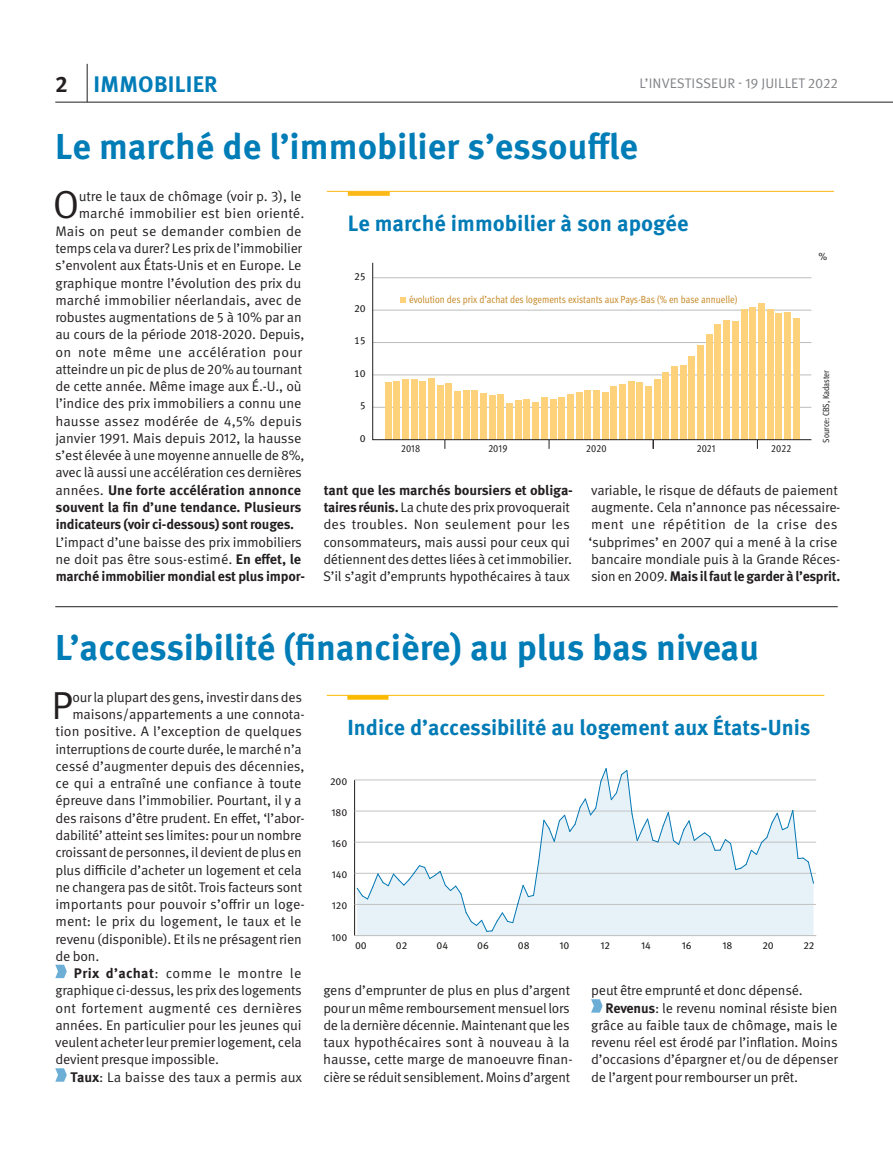
<style>
.page{position:relative;width:893px;height:1149px;background:#fff}
.page>*{position:absolute;margin:0;border:0;box-sizing:border-box;transform-origin:0 0}
.Body_drop_cap{font:39px "Meta OT";color:#231f20}
.Head_2{font:700 36px "Meta OT";letter-spacing:-.005em;color:#007cb7}
.Head_3{font:700 22.5px "Meta OT";letter-spacing:.01em;color:#007cb7}
.t1{font:700 22.2px "Meta OT";color:#007bb6}
.t2{font:700 21.75px "Meta OT";color:#007bb6}
.Body{font:13.8px/17.2px "Meta OT";letter-spacing:-.015em;color:#231f20}
.Body_drop_cap-2{font:13.8px "Meta OT";letter-spacing:-.015em;color:#231f20}
.Body_drop_cap-3{font:13.8px "Meta OT";letter-spacing:.005em;color:#231f20}
.Body_drop_cap-4{font:700 13.8px "Meta OT";letter-spacing:-.01em;color:#231f20}
.Body_drop_cap-5{font:13.8px "Meta OT";letter-spacing:.02em;color:#231f20}
.Issue_and_date_right{font:13.8px "Meta OT";letter-spacing:.005em;color:#808285}
.t3{font:condensed 10.35px "Meta OT";color:#c78d2e}
.t4{font:condensed 10.35px "Meta OT";color:#231f20}
.t5{font:10.35px "Meta OT";color:#231f20}
.t6{font:10.2px "Meta OT";color:#1d1d1b}
.t7{font:10.2px "Meta OT";color:#231f20}
.t8{font:condensed 8.85px "Meta OT";letter-spacing:-.005em;color:#231f20}
.s1{color:#231f20}
.s2{font-weight:400}
.s3{font-weight:700}
</style>
<div class="page">
<hr style="left:55px;top:102px;width:838px;height:1px;background:#231f20">
<hr style="left:87px;top:64px;width:1px;height:38px;background:#231f20">
<hr style="left:55px;top:606px;width:783px;height:1px;background:#231f20">
<svg style="left:55px;top:964px;width:12px;height:13px"></svg>
<svg style="left:55px;top:1068px;width:12px;height:13px"></svg>
<svg style="left:591px;top:999px;width:12px;height:13px"></svg>
<hr style="left:354px;top:779px;width:1px;height:156px;background:#1d1d1b">
<hr style="left:355px;top:935px;width:461px;height:1px;background:#c3c3c2">
<hr style="left:355px;top:903px;width:461px;height:1px;background:#c3c3c2">
<hr style="left:355px;top:872px;width:461px;height:1px;background:#c3c3c2">
<hr style="left:355px;top:841px;width:461px;height:1px;background:#c3c3c2">
<hr style="left:355px;top:810px;width:461px;height:1px;background:#c3c3c2">
<hr style="left:355px;top:779px;width:461px;height:1px;background:#c3c3c2">
<svg style="left:356px;top:768px;width:459px;height:164px"></svg>
<hr style="left:327px;top:695px;width:497px;height:1px;background:#fbba00">
<hr style="left:347px;top:695px;width:41px;height:4px;background:#fbba00">
<svg style="left:372px;top:262px;width:440px;height:178px"></svg>
<hr style="left:327px;top:191px;width:507px;height:1px;background:#fcb814">
<div style="left:348px;top:191px;width:42px;height:5px;background:#fcb814"></div>
<p class="Head_3" style="left:55px;top:69px;width:164px"><span class="s1">2</span> IMMOBILIER</p>
<p class="Issue_and_date_right" style="left:639px;top:75px;width:134px">L’INVESTISSEUR - 19 Juillet</p>
<p class="Issue_and_date_right" style="left:808px;top:75px;width:31px">2022</p>
<p class="Head_2" style="left:55px;top:124px;width:584px">Le marché de l’immobilier s’essouffle</p>
<p class="Body_drop_cap" style="left:53px;top:181px;width:28px">O</p>
<p class="Body_drop_cap-2" style="left:79px;top:188px;width:224px">utre le taux de chômage (voir p. 3), le</p>
<p class="Body_drop_cap-3" style="left:79px;top:205px;width:227px">marché immobilier est bien orienté.</p>
<p class="Body_drop_cap-3" style="left:55px;top:222px;width:248px">Mais on peut se demander combien de</p>
<p class="Body_drop_cap-2" style="left:55px;top:240px;width:248px">temps cela va durer? Les prix de l’immobilier</p>
<p class="Body_drop_cap-2" style="left:55px;top:257px;width:248px">s’envolent aux États-Unis et en Europe. Le</p>
<p class="Body_drop_cap-2" style="left:55px;top:274px;width:248px">graphique montre l’évolution des prix du</p>
<p class="Body_drop_cap-2" style="left:55px;top:291px;width:248px">marché immobilier néerlandais, avec de</p>
<p class="Body_drop_cap-2" style="left:55px;top:309px;width:248px">robustes augmentations de 5 à 10% par an</p>
<p class="Body_drop_cap-2" style="left:55px;top:326px;width:251px">au cours de la période 2018-2020. Depuis,</p>
<p class="Body_drop_cap-5" style="left:56px;top:343px;width:248px">on note même une accélération pour</p>
<p class="Body_drop_cap-2" style="left:55px;top:360px;width:248px">atteindre un pic de plus de 20% au tournant</p>
<p class="Body_drop_cap-2" style="left:55px;top:378px;width:248px">de cette année. Même image aux É.-U., où</p>
<p class="Body_drop_cap-2" style="left:55px;top:395px;width:248px">l’indice des prix immobiliers a connu une</p>
<p class="Body_drop_cap-3" style="left:55px;top:412px;width:248px">hausse assez modérée de 4,5% depuis</p>
<p class="Body_drop_cap-2" style="left:55px;top:429px;width:248px">janvier 1991. Mais depuis 2012, la hausse</p>
<p class="Body_drop_cap-2" style="left:55px;top:447px;width:251px">s’est élevée à une moyenne annuelle de 8%,</p>
<p class="Body_drop_cap-2" style="left:55px;top:464px;width:248px">avec là aussi une accélération ces dernières</p>
<p class="Body_drop_cap-4" style="left:55px;top:481px;width:247px"><span class="s2">années.</span> Une forte accélération annonce</p>
<p class="Body_drop_cap-4" style="left:56px;top:498px;width:247px">souvent la fin d’une tendance. Plusieurs</p>
<p class="Body_drop_cap-4" style="left:56px;top:515px;width:240px">indicateurs (voir ci-dessous) sont rouges.</p>
<p class="Body" style="left:55px;top:533px;width:251px">L’impact d’une baisse des prix immobiliers ne doit pas être sous-estimé. <span class="s3">En effet, le marché immobilier mondial est plus impor-</span></p>
<p class="t1" style="left:348px;top:209px;width:342px">Le marché immobilier à son apogée</p>
<p class="t5" style="left:818px;top:250px;width:10px">%</p>
<p class="t5" style="left:354px;top:269px;width:13px">25</p>
<p class="t3" style="left:409px;top:293px;width:330px">évolution des prix d’achat des logements existants aux Pays-Bas (% en base annuelle)</p>
<p class="t5" style="left:354px;top:302px;width:13px">20</p>
<p class="t5" style="left:354px;top:334px;width:13px">15</p>
<p class="t5" style="left:354px;top:367px;width:13px">10</p>
<p class="t8" style="left:820px;top:442px;width:74px;rotate:-90deg">Source: CBS, Kadaster</p>
<p class="t5" style="left:360px;top:399px;width:7px">5</p>
<p class="t5" style="left:360px;top:431px;width:7px">0</p>
<p class="t4" style="left:488px;top:441px;width:21px">2019</p>
<p class="t4" style="left:586px;top:441px;width:22px">2020</p>
<p class="t4" style="left:771px;top:441px;width:22px">2022</p>
<p class="t4" style="left:697px;top:441px;width:20px">2021</p>
<p class="t4" style="left:401px;top:441px;width:21px">2018</p>
<p class="Body" style="left:323px;top:481px;width:251px"><span class="s3">tant que les marchés boursiers et obliga&shy;taires réunis.</span> La chute des prix provoquerait des troubles. Non seulement pour les consommateurs, mais aussi pour ceux qui détiennent des dettes liées à cet immobilier.<br>S’il s’agit d’emprunts hypothécaires à taux</p>
<p class="Body" style="left:589px;top:481px;width:253px">variable, le risque de défauts de paiement augmente. Cela n’annonce pas nécessaire&shy;ment une répétition de la crise des ‘subprimes’ en 2007 qui a mené à la crise bancaire mondiale puis à la Grande Réces&shy;sion en 2009. <span class="s3">Mais il faut le garder à l’esprit.</span></p>
<p class="Head_2" style="left:55px;top:624px;width:705px">L’accessibilité (financière) au plus bas niveau</p>
<p class="Body_drop_cap" style="left:52px;top:682px;width:23px">P</p>
<p class="Body_drop_cap-2" style="left:73px;top:688px;width:231px">our la plupart des gens, investir dans des</p>
<p class="Body_drop_cap-2" style="left:73px;top:705px;width:234px">maisons/appartements a une connota-</p>
<p class="Body_drop_cap-2" style="left:55px;top:723px;width:248px">tion positive. A l’exception de quelques</p>
<p class="Body_drop_cap-2" style="left:55px;top:740px;width:248px">interruptions de courte durée, le marché n’a</p>
<p class="Body_drop_cap-2" style="left:55px;top:757px;width:250px">cessé d’augmenter depuis des décennies,</p>
<p class="Body_drop_cap-3" style="left:55px;top:774px;width:248px">ce qui a entraîné une confiance à toute</p>
<p class="Body_drop_cap-2" style="left:55px;top:792px;width:248px">épreuve dans l’immobilier. Pourtant, il y a</p>
<p class="Body_drop_cap-2" style="left:55px;top:809px;width:251px">des raisons d’être prudent. En effet, ‘l’abor-</p>
<p class="Body_drop_cap-2" style="left:55px;top:826px;width:248px">dabilité’ atteint ses limites: pour un nombre</p>
<p class="Body_drop_cap-2" style="left:55px;top:843px;width:248px">croissant de personnes, il devient de plus en</p>
<p class="Body_drop_cap-2" style="left:55px;top:861px;width:248px">plus difficile d’acheter un logement et cela</p>
<p class="Body_drop_cap-2" style="left:55px;top:878px;width:248px">ne changera pas de sitôt. Trois facteurs sont</p>
<p class="Body_drop_cap-2" style="left:55px;top:895px;width:251px">importants pour pouvoir s’offrir un loge-</p>
<p class="Body_drop_cap-3" style="left:55px;top:912px;width:248px">ment: le prix du logement, le taux et le</p>
<p class="Body_drop_cap-2" style="left:55px;top:930px;width:248px">revenu (disponible). Et ils ne présagent rien</p>
<p class="Body_drop_cap-2" style="left:55px;top:947px;width:45px">de bon.</p>
<p class="Body" style="left:55px;top:964px;width:248px;text-align:justify;text-indent:19px"><span class="s3">Prix d’achat</span>: comme le montre le graphique ci-dessus, les prix des logements ont fortement augmenté ces dernières années. En particulier pour les jeunes qui veulent acheter leur premier logement, cela devient presque impossible.</p>
<p class="Body" style="left:71px;top:1068px;width:233px"><span class="s3">Taux</span>: La baisse des taux a permis aux</p>
<p class="t2" style="left:347px;top:713px;width:465px">Indice d’accessibilité au logement aux États-Unis</p>
<p class="t7" style="left:330px;top:775px;width:19px">200</p>
<p class="t7" style="left:331px;top:806px;width:17px">180</p>
<p class="t7" style="left:332px;top:837px;width:17px">160</p>
<p class="t7" style="left:332px;top:868px;width:17px">140</p>
<p class="t7" style="left:332px;top:899px;width:17px">120</p>
<p class="t7" style="left:332px;top:930px;width:17px">100</p>
<p class="t6" style="left:355px;top:938px;width:13px">00</p>
<p class="t6" style="left:396px;top:938px;width:13px">02</p>
<p class="t6" style="left:437px;top:938px;width:13px">04</p>
<p class="t6" style="left:477px;top:938px;width:13px">06</p>
<p class="t6" style="left:518px;top:938px;width:13px">08</p>
<p class="t6" style="left:560px;top:938px;width:11px">10</p>
<p class="t6" style="left:600px;top:938px;width:11px">12</p>
<p class="t6" style="left:641px;top:938px;width:11px">14</p>
<p class="t6" style="left:682px;top:938px;width:11px">16</p>
<p class="t6" style="left:722px;top:938px;width:11px">18</p>
<p class="t6" style="left:762px;top:938px;width:13px">20</p>
<p class="t6" style="left:803px;top:938px;width:12px">22</p>
<p class="Body" style="left:323px;top:981px;width:251px">gens d’emprunter de plus en plus d’argent pour un même remboursement mensuel lors de la dernière décennie. Maintenant que les taux hypothécaires sont à nouveau à la hausse, cette marge de manoeuvre finan&shy;cière se réduit sensiblement. Moins d’argent</p>
<p class="Body" style="left:591px;top:981px;width:213px">peut être emprunté et donc dépensé.</p>
<p class="Body" style="left:591px;top:999px;width:248px;text-align:justify;text-indent:14px"><span class="s3">Revenus</span>: le revenu nominal résiste bien grâce au faible taux de chômage, mais le revenu réel est érodé par l’inflation. Moins d’occasions d’épargner et/ou de dépenser de l’argent pour rembourser un prêt.</p>
</div>
